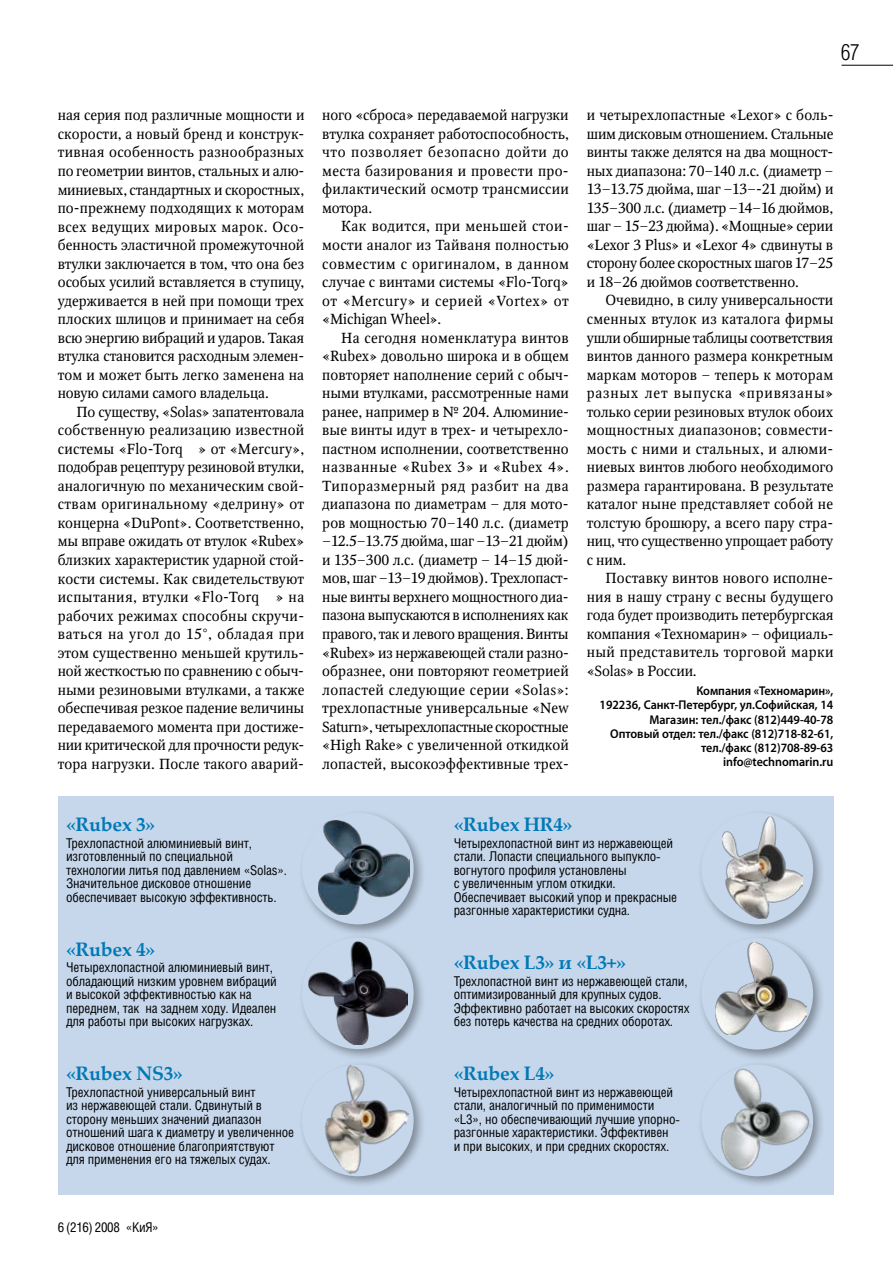
<style>
.page{position:relative;width:893px;height:1263px;background:#fff}
.page>*{position:absolute;margin:0;border:0;box-sizing:border-box;transform-origin:0 0}
.t1{font:300 22.5px "Helios Cond";color:#000}
.t2{font:700 19.5px "Palatino Linotype";letter-spacing:-.015em;color:#0079b6}
.t3{font:14.55px/18.5px "Octava C";letter-spacing:.005em;color:#000;text-align:justify}
.t4{font:13.5px/13.5px "Helios Cond";letter-spacing:-.01em;color:#000}
.t5{font:600 12.75px/14.2px "Myriad Pro";letter-spacing:-.005em;color:#000;text-align:right;scale:.95 1}
</style>
<div class="page">
<hr style="left:842px;top:65px;width:51px;height:1px;background:#000">
<div style="left:58px;top:797px;width:775px;height:398px;background:#c6d7eb"></div>
<div style="left:298px;top:809px;width:128px;height:128px;background:#000;opacity:.35"></div>
<div style="left:302px;top:813px;width:112px;height:111px;background:#c6d7eb;border-radius:50%"></div>
<img style="left:319px;top:820px;width:90px;height:94px">
<div style="left:298px;top:933px;width:128px;height:128px;background:#000;opacity:.35"></div>
<div style="left:302px;top:937px;width:112px;height:112px;background:#c6d7eb;border-radius:50%"></div>
<img style="left:308px;top:942px;width:99px;height:103px">
<div style="left:298px;top:1061px;width:128px;height:128px;background:#000;opacity:.35"></div>
<div style="left:302px;top:1065px;width:112px;height:111px;background:#c6d7eb;border-radius:50%"></div>
<img style="left:315px;top:1063px;width:102px;height:121px">
<div style="left:697px;top:809px;width:128px;height:128px;background:#000;opacity:.35"></div>
<div style="left:701px;top:813px;width:112px;height:111px;background:#c6d7eb;border-radius:50%"></div>
<img style="left:723px;top:817px;width:80px;height:102px">
<div style="left:697px;top:934px;width:128px;height:128px;background:#000;opacity:.35"></div>
<div style="left:701px;top:938px;width:112px;height:111px;background:#c6d7eb;border-radius:50%"></div>
<img style="left:715px;top:942px;width:92px;height:92px">
<div style="left:697px;top:1061px;width:128px;height:128px;background:#c6d7eb"></div>
<img style="left:708px;top:1064px;width:113px;height:121px">
<h1 class="t1" style="left:841px;top:40px;width:20px">67</h1>
<p class="t3" style="left:58px;top:106px;width:248px">ная серия под различные мощности и скорости, а новый бренд и конструк&shy;тивная особенность разнообразных по геометрии винтов, стальных и алю&shy;миниевых, стандартных и скоростных, по-прежнему подходящих к моторам всех ведущих мировых марок. Осо&shy;бенность эластичной промежуточной втулки заключается в том, что она без особых усилий вставляется в ступицу, удерживается в ней при помощи трех плоских шлицов и принимает на себя всю энергию вибраций и ударов. Такая втулка становится расходным элемен&shy;том и может быть легко заменена на новую силами самого владельца.</p>
<p class="t3" style="left:58px;top:403px;width:248px;text-indent:19px">По существу, «Solas» запатентовала собственную реализацию известной системы «Flo-Torq II» от «Mercury», подобрав рецептуру резиновой втулки, аналогичную по механическим свой&shy;ствам оригинальному «делрину» от концерна «DuPont». Соответственно, мы вправе ожидать от втулок «Rubex» близких характеристик ударной стой&shy;кости системы. Как свидетельствуют испытания, втулки «Flo-Torq II» на рабочих режимах способны скручи&shy;ваться на угол до 15°, обладая при этом существенно меньшей крутиль&shy;ной жесткостью по сравнению с обыч&shy;ными резиновыми втулками, а также обеспечивая резкое падение величины передаваемого момента при достиже&shy;нии критической для прочности редук&shy;тора нагрузки. После такого аварий-</p>
<h2 class="t2" style="left:66px;top:811px;width:91px">«Rubex 3»</h2>
<p class="t4" style="left:66px;top:836px;width:222px">Трехлопастной алюминиевый винт, изготовленный по специальной технологии литья под давлением «Solas».<br>Значительное дисковое отношение обеспечивает высокую эффективность.</p>
<h2 class="t2" style="left:66px;top:935px;width:91px">«Rubex 4»</h2>
<p class="t4" style="left:66px;top:960px;width:212px">Четырехлопастной алюминиевый винт, обладающий низким уровнем вибраций и высокой эффективностью как на переднем, так на заднем ходу. Идеален для работы при высоких нагрузках.</p>
<h2 class="t2" style="left:66px;top:1060px;width:119px">«Rubex NS3»</h2>
<p class="t4" style="left:66px;top:1085px;width:230px">Трехлопастной универсальный винт<br>из нержавеющей стали. Сдвинутый в сторону меньших значений диапазон отношений шага к диаметру и увеличенное дисковое отношение благоприятствуют для применения его на тяжелых судах.</p>
<p class="t3" style="left:322px;top:106px;width:248px">ного «сброса» передаваемой нагрузки втулка сохраняет работоспособность, что позволяет безопасно дойти до места базирования и провести про&shy;филактический осмотр трансмиссии мотора.</p>
<p class="t3" style="left:322px;top:218px;width:248px;text-indent:19px">Как водится, при меньшей стои&shy;мости аналог из Тайваня полностью совместим с оригиналом, в данном случае с винтами системы «Flo-Torq» от «Mercury» и серией «Vortex» от «Michigan Wheel».</p>
<p class="t3" style="left:322px;top:329px;width:248px;text-indent:19px">На сегодня номенклатура винтов «Rubex» довольно широка и в общем повторяет наполнение серий с обыч&shy;ными втулками, рассмотренные нами ранее, например в № 204. Алюминие&shy;вые винты идут в трех- и четырехло&shy;пастном исполнении, соответственно названные «Rubex 3» и «Rubex 4».<br>Типоразмерный ряд разбит на два диапазона по диаметрам – для мото&shy;ров мощностью 70–140 л.с. (диаметр –12.5–13.75 дюйма, шаг –13–21 дюйм) и 135–300 л.с. (диаметр – 14–15 дюй&shy;мов, шаг –13–19 дюймов). Трехлопаст&shy;ные винты верхнего мощностного диа&shy;пазона выпускаются в исполнениях как правого, так и левого вращения. Винты «Rubex» из нержавеющей стали разно&shy;образнее, они повторяют геометрией лопастей следующие серии «Solas»: трехлопастные универсальные «New Saturn», четырехлопастные скоростные «High Rake» с увеличенной откидкой лопастей, высокоэффективные трех-</p>
<p class="t3" style="left:587px;top:106px;width:248px">и четырехлопастные «Lexor» с боль&shy;шим дисковым отношением. Стальные винты также делятся на два мощност&shy;ных диапазона: 70–140 л.с. (диаметр – 13–13.75 дюйма, шаг –13–-21 дюйм) и 135–300 л.с. (диаметр –14–16 дюймов, шаг – 15–23 дюйма). «Мощные» серии «Lexor 3 Plus» и «Lexor 4» сдвинуты в сторону более скоростных шагов 17–25 и 18–26 дюймов соответственно.</p>
<p class="t3" style="left:587px;top:292px;width:248px;text-indent:19px">Очевидно, в силу универсальности сменных втулок из каталога фирмы ушли обширные таблицы соответствия винтов данного размера конкретным маркам моторов – теперь к моторам разных лет выпуска «привязаны» только серии резиновых втулок обоих мощностных диапазонов; совмести&shy;мость с ними и стальных, и алюми&shy;ниевых винтов любого необходимого размера гарантирована. В результате каталог ныне представляет собой не толстую брошюру, а всего пару стра&shy;ниц, что существенно упрощает работу с ним.</p>
<p class="t3" style="left:587px;top:569px;width:248px;text-indent:19px">Поставку винтов нового исполне&shy;ния в нашу страну с весны будущего года будет производить петербургская компания «Техномарин» – официаль&shy;ный представитель торговой марки «Solas» в России.</p>
<p class="t5" style="left:600px;top:683px;width:248px">Компания «Техномарин»,<br>192236, Санкт-Петербург, ул.Софийская, 14<br>Магазин: тел./факс (812)449-40-78<br>Оптовый отдел: тел./факс (812)718-82-61, тел./факс (812)708-89-63 info@technomarin.ru</p>
<h2 class="t2" style="left:454px;top:811px;width:121px">«Rubex HR4»</h2>
<p class="t4" style="left:454px;top:836px;width:225px">Четырехлопастной винт из нержавеющей стали. Лопасти специального выпукло&shy;вогнутого профиля установлены<br>с увеличенным углом откидки.<br>Обеспечивает высокий упор и прекрасные разгонные характеристики судна.</p>
<h2 class="t2" style="left:454px;top:949px;width:174px">«Rubex L3» и «L3+»</h2>
<p class="t4" style="left:454px;top:974px;width:238px">Трехлопастной винт из нержавеющей стали, оптимизированный для крупных судов.<br>Эффективно работает на высоких скоростях без потерь качества на средних оборотах.</p>
<h2 class="t2" style="left:454px;top:1060px;width:102px">«Rubex L4»</h2>
<p class="t4" style="left:454px;top:1085px;width:228px">Четырехлопастной винт из нержавеющей стали, аналогичный по применимости «L3», но обеспечивающий лучшие упорно&shy;разгонные характеристики. Эффективен<br>и при высоких, и при средних скоростях.</p>
<p class="t4" style="left:58px;top:1220px;width:102px">6 (216) 2008 «КиЯ»</p>
</div>
